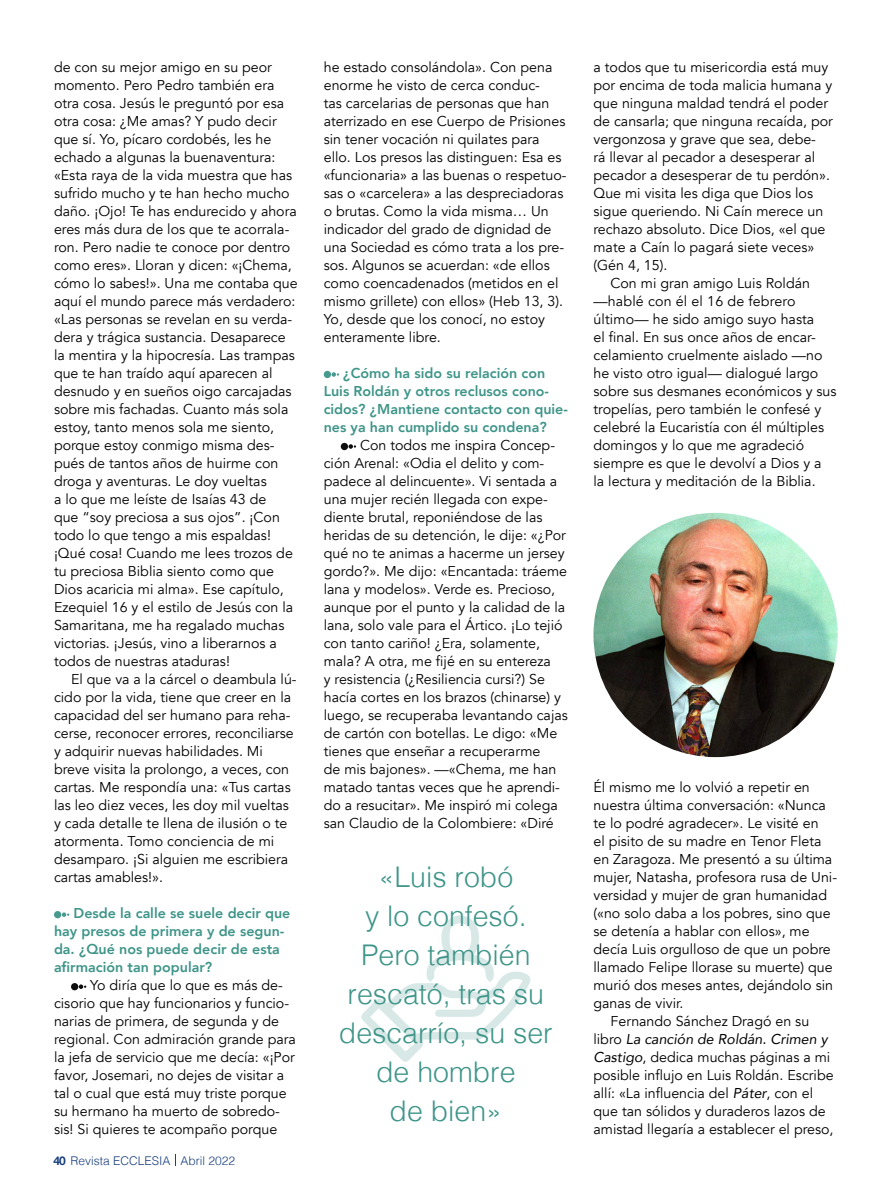
<style>
.page{position:relative;width:893px;height:1191px;background:#fff}
.page>*{position:absolute;margin:0;border:0;box-sizing:border-box;transform-origin:0 0}
.t1{font:300 28.5px/39px "Helvetica";color:#3f9589;text-align:center}
.t2{font:14.25px/18px "Avenir";color:#000}
.t3{font:800 14.25px/18px "Avenir";color:#3f9589}
.t4{font:italic 14.25px "Avenir";color:#000}
.t5{font:300 12px "Helvetica";color:#1b407f}
.s1{font-family:"Helvetica Neue";font-weight:700}
.s2{font-style:normal}
.s3{font-style:italic}
</style>
<div class="page">
<svg style="left:175px;top:1154px;width:1px;height:12px"></svg>
<svg style="left:361px;top:915px;width:170px;height:147px"></svg>
<div style="left:54px;top:911px;width:7px;height:7px;background:#489a8f;border-radius:50%"></div>
<svg style="left:62px;top:912px;width:7px;height:5px"></svg>
<div style="left:71px;top:983px;width:7px;height:7px;background:#0d0d0d;border-radius:50%"></div>
<svg style="left:79px;top:984px;width:7px;height:5px"></svg>
<div style="left:324px;top:371px;width:7px;height:7px;background:#489a8f;border-radius:50%"></div>
<svg style="left:331px;top:372px;width:8px;height:5px"></svg>
<div style="left:341px;top:443px;width:7px;height:7px;background:#0d0d0d;border-radius:50%"></div>
<svg style="left:348px;top:444px;width:8px;height:5px"></svg>
<img style="left:593px;top:513px;width:245px;height:244px;border-radius:122px">
<p class="t2" style="left:54px;top:58px;width:245px">de con su mejor amigo en su peor momento. Pero Pedro también era otra cosa. Jesús le preguntó por esa otra cosa: ¿Me amas? Y pudo decir que sí. Yo, pícaro cordobés, les he echado a algunas la buenaventura: «Esta raya de la vida muestra que has sufrido mucho y te han hecho mucho daño. ¡Ojo! Te has endurecido y ahora eres más dura de los que te acorrala&shy;ron. Pero nadie te conoce por dentro como eres». Lloran y dicen: «¡Chema, cómo lo sabes!». Una me contaba que aquí el mundo parece más verdadero: «Las personas se revelan en su verda&shy;dera y trágica sustancia. Desaparece la mentira y la hipocresía. Las trampas que te han traído aquí aparecen al desnudo y en sueños oigo carcajadas sobre mis fachadas. Cuanto más sola estoy, tanto menos sola me siento, porque estoy conmigo misma des&shy;pués de tantos años de huirme con droga y aventuras. Le doy vueltas<br>a lo que me leíste de Isaías 43 de<br>que “soy preciosa a sus ojos”. ¡Con todo lo que tengo a mis espaldas! ¡Qué cosa! Cuando me lees trozos de tu preciosa Biblia siento como que Dios acaricia mi alma». Ese capítulo, Ezequiel 16 y el estilo de Jesús con la Samaritana, me ha regalado muchas victorias. ¡Jesús, vino a liberarnos a todos de nuestras ataduras!</p>
<p class="t2" style="left:54px;top:670px;width:244px;text-indent:17px">El que va a la cárcel o deambula lú&shy;cido por la vida, tiene que creer en la capacidad del ser humano para reha&shy;cerse, reconocer errores, reconciliarse y adquirir nuevas habilidades. Mi breve visita la prolongo, a veces, con cartas. Me respondía una: «Tus cartas las leo diez veces, les doy mil vueltas y cada detalle te llena de ilusión o te atormenta. Tomo conciencia de mi desamparo. ¡Si alguien me escribiera cartas amables!».</p>
<p class="t3" style="left:54px;top:904px;width:238px;text-indent:20px">Desde la calle se suele decir que hay presos de primera y de segun&shy;da. ¿Qué nos puede decir de esta afirmación tan popular?</p>
<p class="t2" style="left:54px;top:976px;width:243px;text-indent:36px">Yo diría que lo que es más de&shy;cisorio que hay funcionarios y funcio&shy;narias de primera, de segunda y de regional. Con admiración grande para la jefa de servicio que me decía: «¡Por favor, Josemari, no dejes de visitar a tal o cual que está muy triste porque su hermano ha muerto de sobredo&shy;sis! Si quieres te acompaño porque</p>
<p class="t5" style="left:53px;top:1150px;width:183px"><span class="s1">40</span> Revista ECCLESIA Abril 2022</p>
<p class="t2" style="left:324px;top:58px;width:244px">he estado consolándola». Con pena enorme he visto de cerca conduc-<br>tas carcelarias de personas que han aterrizado en ese Cuerpo de Prisiones sin tener vocación ni quilates para ello. Los presos las distinguen: Esa es «funcionaria» a las buenas o respetuo&shy;sas o «carcelera» a las despreciadoras o brutas. Como la vida misma… Un indicador del grado de dignidad de una Sociedad es cómo trata a los pre&shy;sos. Algunos se acuerdan: «de ellos como coencadenados (metidos en el mismo grillete) con ellos» (Heb 13, 3).<br>Yo, desde que los conocí, no estoy enteramente libre.</p>
<p class="t3" style="left:324px;top:364px;width:246px;text-indent:20px">¿Cómo ha sido su relación con<br>Luis Roldán y otros reclusos cono&shy;cidos? ¿Mantiene contacto con quie&shy;nes ya han cumplido su condena?</p>
<p class="t2" style="left:324px;top:436px;width:246px;text-indent:36px">Con todos me inspira Concep&shy;ción Arenal: «Odia el delito y com&shy;padece al delincuente». Vi sentada a una mujer recién llegada con expe&shy;diente brutal, reponiéndose de las heridas de su detención, le dije: «¿Por qué no te animas a hacerme un jersey gordo?». Me dijo: «Encantada: tráeme lana y modelos». Verde es. Precioso, aunque por el punto y la calidad de la lana, solo vale para el Ártico. ¡Lo tejió con tanto cariño! ¿Era, solamente, mala? A otra, me fijé en su entereza<br>y resistencia (¿Resiliencia cursi?) Se hacía cortes en los brazos (chinarse) y luego, se recuperaba levantando cajas de cartón con botellas. Le digo: «Me tienes que enseñar a recuperarme<br>de mis bajones». —«Chema, me han matado tantas veces que he aprendi&shy;do a resucitar». Me inspiró mi colega san Claudio de la Colombiere: «Diré</p>
<h1 class="t1" style="left:339px;top:855px;width:215px">«Luis robó<br>y lo confesó.<br>Pero también rescató, tras su descarrío, su ser de hombre<br>de bien»</h1>
<p class="t2" style="left:593px;top:58px;width:236px">a todos que tu misericordia está muy</p>
<p class="t2" style="left:593px;top:76px;width:240px">por encima de toda malicia humana y</p>
<p class="t2" style="left:593px;top:94px;width:236px">que ninguna maldad tendrá el poder</p>
<p class="t2" style="left:593px;top:112px;width:241px">de cansarla; que ninguna recaída, por</p>
<p class="t2" style="left:593px;top:130px;width:224px">vergonzosa y grave que sea, debe-</p>
<p class="t2" style="left:593px;top:148px;width:223px">rá llevar al pecador a desesperar al</p>
<p class="t2" style="left:593px;top:166px;width:238px">pecador a desesperar de tu perdón».</p>
<p class="t2" style="left:593px;top:184px;width:221px">Que mi visita les diga que Dios los</p>
<p class="t2" style="left:593px;top:202px;width:231px">sigue queriendo. Ni Caín merece un</p>
<p class="t2" style="left:593px;top:220px;width:234px">rechazo absoluto. Dice Dios, «el que</p>
<p class="t2" style="left:593px;top:238px;width:222px">mate a Caín lo pagará siete veces»</p>
<p class="t2" style="left:593px;top:256px;width:75px">(Gén 4, 15).</p>
<p class="t2" style="left:610px;top:274px;width:201px">Con mi gran amigo Luis Roldán</p>
<p class="t2" style="left:593px;top:292px;width:204px">—hablé con él el 16 de febrero</p>
<p class="t2" style="left:593px;top:310px;width:222px">último— he sido amigo suyo hasta</p>
<p class="t2" style="left:593px;top:328px;width:224px">el final. En sus once años de encar-</p>
<p class="t2" style="left:593px;top:346px;width:231px">celamiento cruelmente aislado —no</p>
<p class="t2" style="left:593px;top:364px;width:226px">he visto otro igual— dialogué largo</p>
<p class="t2" style="left:593px;top:382px;width:245px">sobre sus desmanes económicos y sus</p>
<p class="t2" style="left:593px;top:400px;width:229px">tropelías, pero también le confesé y</p>
<p class="t2" style="left:593px;top:418px;width:232px">celebré la Eucaristía con él múltiples</p>
<p class="t2" style="left:593px;top:436px;width:212px">domingos y lo que me agradeció</p>
<p class="t2" style="left:593px;top:454px;width:230px">siempre es que le devolví a Dios y a</p>
<p class="t2" style="left:593px;top:472px;width:224px">la lectura y meditación de la Biblia.</p>
<p class="t2" style="left:593px;top:778px;width:218px">Él mismo me lo volvió a repetir en</p>
<p class="t2" style="left:593px;top:796px;width:234px">nuestra última conversación: «Nunca</p>
<p class="t2" style="left:593px;top:814px;width:227px">te lo podré agradecer». Le visité en</p>
<p class="t2" style="left:593px;top:832px;width:229px">el pisito de su madre en Tenor Fleta</p>
<p class="t2" style="left:593px;top:850px;width:240px">en Zaragoza. Me presentó a su última</p>
<p class="t2" style="left:593px;top:868px;width:245px">mujer, Natasha, profesora rusa de Uni-</p>
<p class="t2" style="left:593px;top:886px;width:235px">versidad y mujer de gran humanidad</p>
<p class="t2" style="left:593px;top:904px;width:239px">(«no solo daba a los pobres, sino que</p>
<p class="t2" style="left:593px;top:922px;width:218px">se detenía a hablar con ellos», me</p>
<p class="t2" style="left:593px;top:940px;width:239px">decía Luis orgulloso de que un pobre</p>
<p class="t2" style="left:593px;top:958px;width:241px">llamado Felipe llorase su muerte) que</p>
<p class="t2" style="left:593px;top:976px;width:241px">murió dos meses antes, dejándolo sin</p>
<p class="t2" style="left:593px;top:994px;width:92px">ganas de vivir.</p>
<p class="t2" style="left:610px;top:1012px;width:200px">Fernando Sánchez Dragó en su</p>
<p class="t4" style="left:593px;top:1030px;width:236px"><span class="s2">libro</span> La canción de Roldán. Crimen y</p>
<p class="t2" style="left:593px;top:1048px;width:238px"><span class="s3">Castigo</span>, dedica muchas páginas a mi</p>
<p class="t2" style="left:593px;top:1066px;width:242px">posible influjo en Luis Roldán. Escribe</p>
<p class="t2" style="left:593px;top:1084px;width:221px">allí: «La influencia del <span class="s3">Páter</span>, con el</p>
<p class="t2" style="left:593px;top:1102px;width:234px">que tan sólidos y duraderos lazos de</p>
<p class="t2" style="left:593px;top:1120px;width:242px">amistad llegaría a establecer el preso,</p>
</div>
